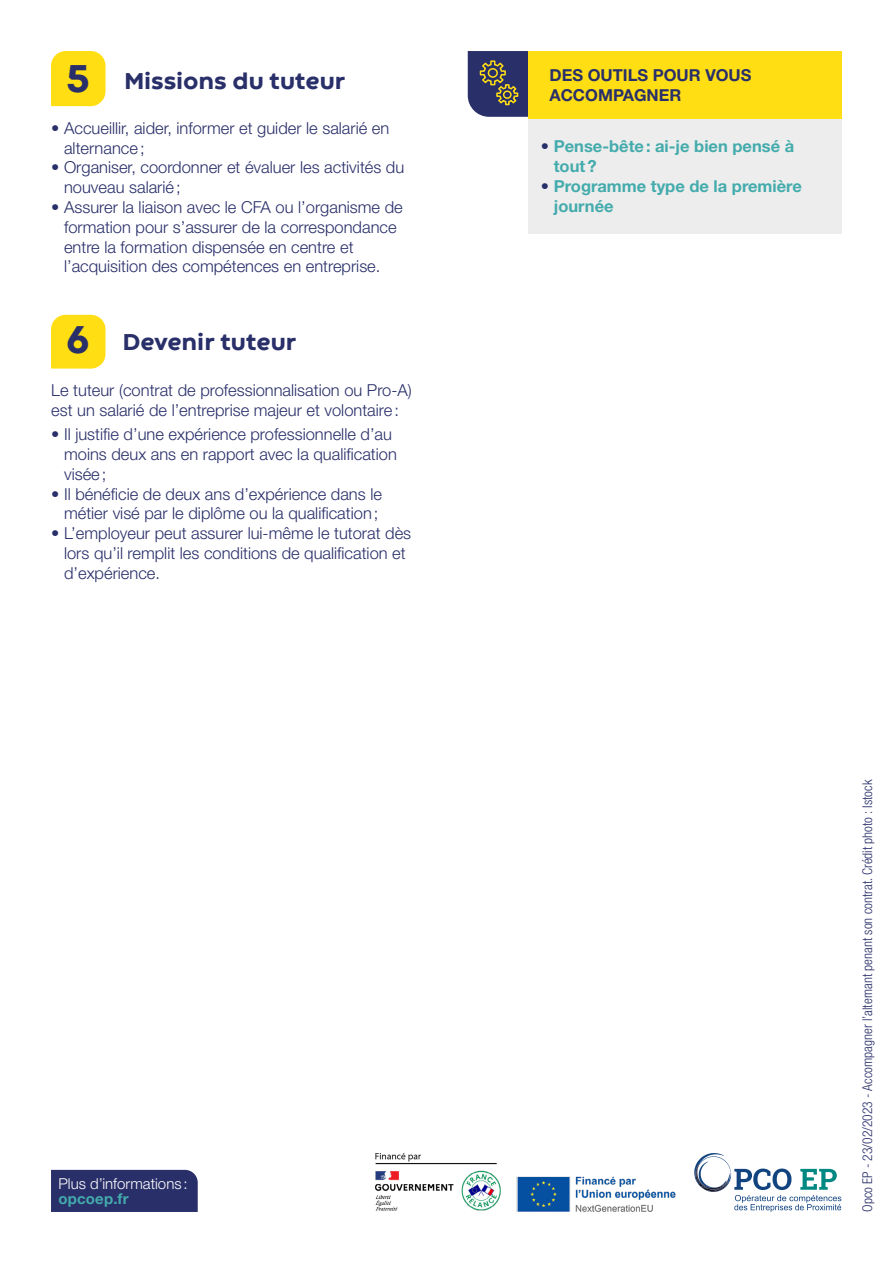
<style>
.page{position:relative;width:893px;height:1263px;background:#fff}
.page>*{position:absolute;margin:0;border:0;box-sizing:border-box;transform-origin:0 0}
.t1{font:800 24px "Codec Warm";color:#292f69}
.t2{font:300 16.5px/19.8px "Helvetica Neue LT Std";color:#292f69}
.t3{font:700 16.5px/19.8px "Helvetica Neue LT Std";color:#43abac}
.t4{font:700 16.5px/19.8px "Helvetica Neue LT Std";color:#292f69}
.t5{font:300 15px "Helvetica Neue LT Std";letter-spacing:.005em;color:#fff}
.t6{font:700 15px "Helvetica Neue LT Std";letter-spacing:.015em;color:#43abac}
.t7{font:300 condensed 13.5px "Helvetica Neue LT Std";color:#292f69}
.s1{font-size:40.5px}
.s2{color:#263068}
</style>
<div class="page">
<div style="left:51px;top:1170px;width:147px;height:42px;background:#292f69"></div>
<svg style="left:694px;top:1153px;width:147px;height:59px"></svg>
<img style="left:375px;top:1153px;width:301px;height:59px">
<svg style="left:51px;top:51px;width:55px;height:55px;background:#ffdf21"></svg>
<svg style="left:468px;top:51px;width:60px;height:66px;background:#424564"></svg>
<div style="left:528px;top:51px;width:314px;height:68px;background:#ffde14"></div>
<div style="left:528px;top:119px;width:314px;height:114px;background:#ededed"></div>
<svg style="left:51px;top:315px;width:55px;height:54px;background:#ffe022"></svg>
<h1 class="t1" style="left:67px;top:66px;width:280px"><span class="s1">5</span> Missions du tuteur</h1>
<p class="t2" style="left:64px;top:118px;width:327px;text-indent:-13px">• Accueillir, aider, informer et guider le salarié en alternance;</p>
<p class="t2" style="left:64px;top:157px;width:342px;text-indent:-13px">• Organiser, coordonner et évaluer les activités du nouveau salarié;</p>
<p class="t2" style="left:64px;top:197px;width:340px;text-indent:-13px">• Assurer la liaison avec le CFA ou l’organisme de formation pour s’assurer de la correspondance entre la formation dispensée en centre et l’acquisition des compétences en entreprise.</p>
<h1 class="t1" style="left:67px;top:326px;width:231px"><span class="s1">6</span> Devenir tuteur</h1>
<p class="t2" style="left:51px;top:380px;width:362px">Le tuteur (contrat de professionnalisation ou Pro-A) est un salarié de l’entreprise majeur et volontaire:</p>
<p class="t2" style="left:64px;top:424px;width:334px;text-indent:-13px">• Il justifie d’une expérience professionnelle d’au moins deux ans en rapport avec la qualification visée;</p>
<p class="t2" style="left:51px;top:484px;width:332px;text-align:center">• Il bénéficie de deux ans d’expérience dans le métier visé par le diplôme ou la qualification;</p>
<p class="t2" style="left:64px;top:523px;width:349px;text-indent:-13px">• L’employeur peut assurer lui-même le tutorat dès lors qu’il remplit les conditions de qualification et d’expérience.</p>
<p class="t5" style="left:58px;top:1174px;width:131px">Plus d’informations :</p>
<p class="t6" style="left:58px;top:1189px;width:72px">opcoep.fr</p>
<p class="t4" style="left:549px;top:65px;width:204px">DES OUTILS POUR VOUS<br>ACCOMPAGNER</p>
<p class="t3" style="left:554px;top:136px;width:242px;text-indent:-13px"><span class="s2">•</span> Pense-bête: ai-je bien pensé à tout?</p>
<p class="t3" style="left:554px;top:176px;width:250px;text-indent:-13px"><span class="s2">•</span> Programme type de la première journée</p>
<p class="t7" style="left:860px;top:1212px;width:434px;rotate:-90deg">Opco EP - 23/02/2023 - Accompagner l’alternant penant son contrat. Crédit photo : Istock</p>
</div>
